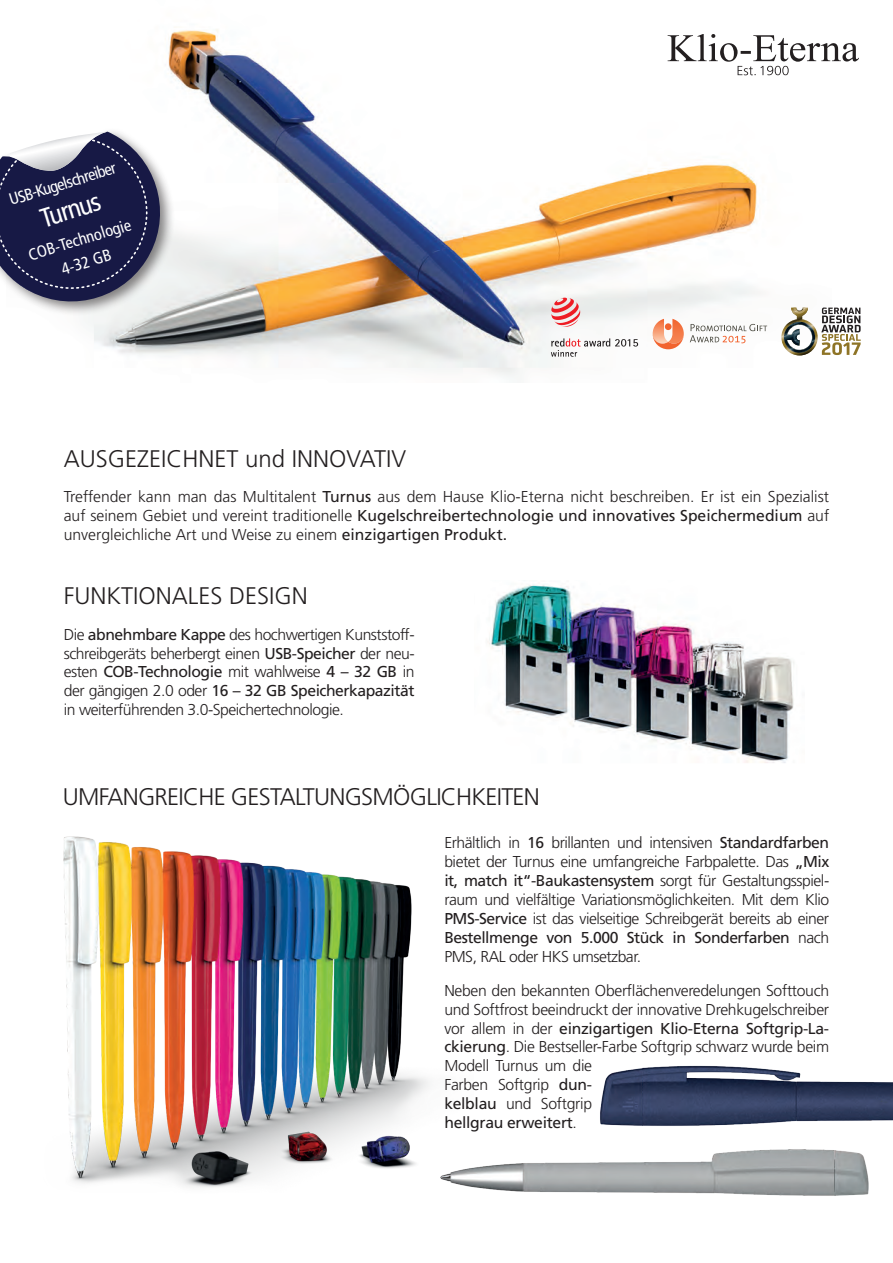
<style>
.page{position:relative;width:893px;height:1263px;background:#fff}
.page>*{position:absolute;margin:0;border:0;box-sizing:border-box;transform-origin:0 0}
.t1{font:condensed 27px "Frutiger";color:#fff}
.t2{font:300 24px "Frutiger";letter-spacing:-.015em;color:#231f20}
.t3{font:condensed 16.5px/23.2px "Frutiger";color:#fff;text-align:center}
.t4{font:300 15.75px/18.9px "Frutiger";letter-spacing:-.02em;color:#231f20;text-align:justify}
.s1{font-weight:400}
</style>
<div class="page">
<img style="left:88px;top:29px;width:715px;height:348px">
<img style="left:487px;top:584px;width:307px;height:179px">
<div style="left:0;top:127px;width:175px;height:189px;background:#231f20;opacity:.55"></div>
<svg style="left:0;top:132px;width:172px;height:182px"></svg>
<svg style="left:668px;top:34px;width:191px;height:41px"></svg>
<img style="left:63px;top:836px;width:367px;height:352px">
<svg style="left:551px;top:298px;width:29px;height:29px"></svg>
<svg style="left:551px;top:338px;width:87px;height:19px"></svg>
<svg style="left:781px;top:307px;width:80px;height:48px"></svg>
<svg style="left:653px;top:319px;width:31px;height:30px"></svg>
<div style="left:665px;top:323px;width:7px;height:7px;background:#f2642f;border-radius:50%"></div>
<svg style="left:690px;top:324px;width:77px;height:19px"></svg>
<img style="left:421px;top:1144px;width:448px;height:52px">
<img style="left:600px;top:1065px;width:293px;height:61px">
<p class="t3" style="left:6px;top:189px;width:112px;rotate:-17deg">USB-Kugelschreiber</p>
<h1 class="t1" style="left:36px;top:204px;width:63px;rotate:-17deg">Turnus</h1>
<p class="t3" style="left:25px;top:244px;width:108px;rotate:-17deg">COB-Technologie<br>4-32 GB</p>
<h2 class="t2" style="left:64px;top:445px;width:344px">AUSGEZEICHNET und INNOVATIV</h2>
<p class="t4" style="left:64px;top:488px;width:767px">Treffender kann man das Multitalent <span class="s1">Turnus</span> aus dem Hause Klio-Eterna nicht beschreiben. Er ist ein Spezialist auf seinem Gebiet und vereint traditionelle <span class="s1">Kugelschreibertechnologie und innovatives Speichermedium</span> auf unvergleichliche Art und Weise zu einem <span class="s1">einzigartigen Produkt.</span></p>
<h2 class="t2" style="left:64px;top:582px;width:246px">FUNKTIONALES DESIGN</h2>
<p class="t4" style="left:64px;top:625px;width:352px">Die <span class="s1">abnehmbare Kappe</span> des hochwertigen Kunststoff&shy;schreibgeräts beherbergt einen <span class="s1">USB-Speicher</span> der neu&shy;esten <span class="s1">COB-Technologie</span> mit wahlweise <span class="s1">4 – 32 GB</span> in der gängigen 2.0 oder <span class="s1">16 – 32 GB Speicherkapazität </span>in weiterführenden 3.0-Speichertechnologie.</p>
<h2 class="t2" style="left:63px;top:783px;width:478px">UMFANGREICHE GESTALTUNGSMÖGLICHKEITEN</h2>
<p class="t4" style="left:444px;top:834px;width:386px">Erhältlich in <span class="s1">16</span> brillanten und intensiven <span class="s1">Standardfarben </span>bietet der Turnus eine umfangreiche Farbpalette. Das <span class="s1">„Mix it, match it“-Baukastensystem</span> sorgt für Gestaltungsspiel&shy;raum und vielfältige Variationsmöglichkeiten. Mit dem Klio <span class="s1">PMS-Service</span> ist das vielseitige Schreibgerät bereits ab einer <span class="s1">Bestellmenge von 5.000 Stück in Sonderfarben</span> nach PMS, RAL oder HKS umsetzbar.</p>
<p class="t4" style="left:444px;top:981px;width:386px;text-align:left">Neben den bekannten Oberflächenveredelungen Softtouch und Softfrost beeindruckt der innovative Drehkugelschreiber vor allem in der <span class="s1">einzigartigen Klio-Eterna Softgrip-La&shy;ckierung</span>. Die Bestseller-Farbe Softgrip schwarz wurde beim Modell Turnus um die<br>Farben Softgrip <span class="s1">dun-<br>kelblau</span> und Softgrip<br><span class="s1">hellgrau erweitert</span>.</p>
</div>
